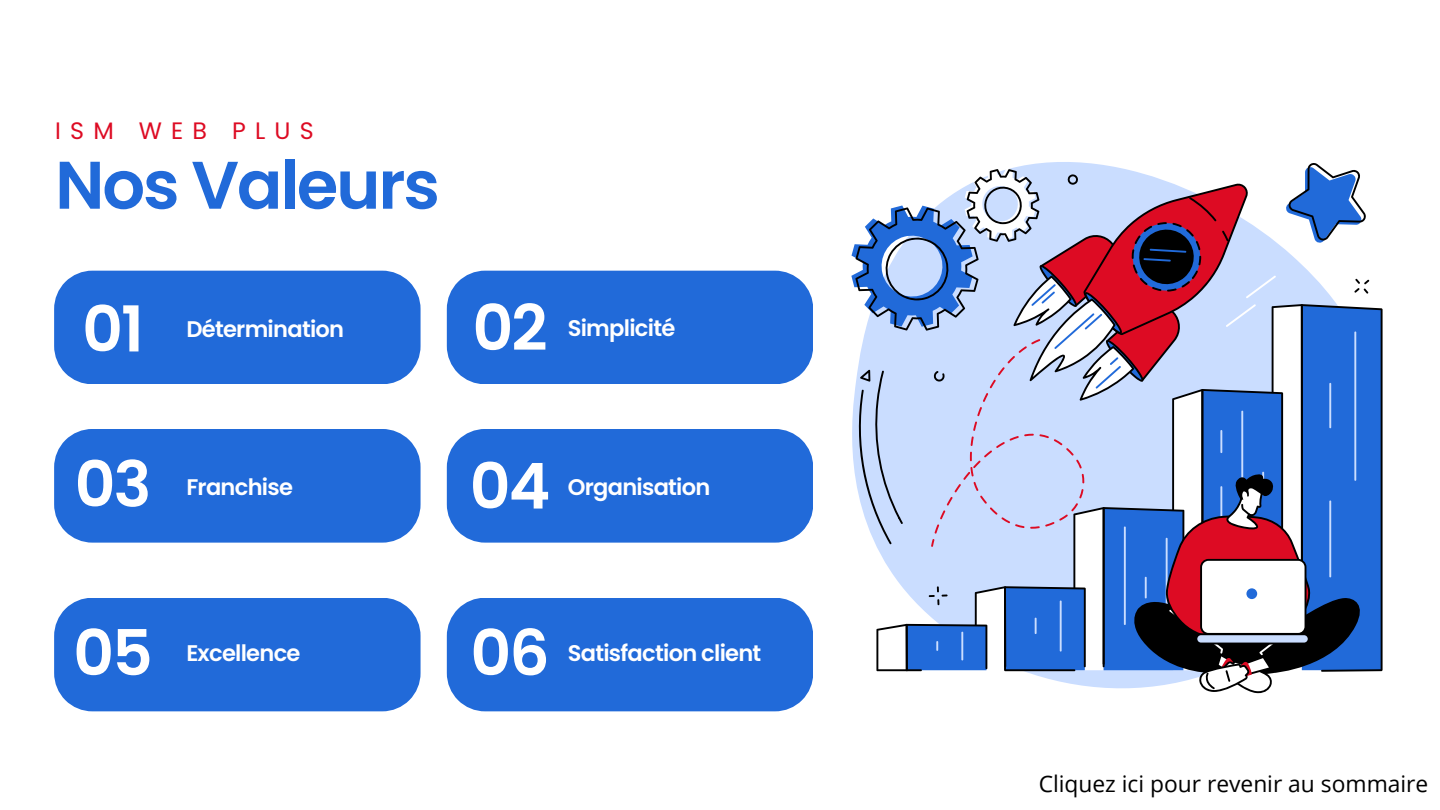
<style>
.page{position:relative;width:1440px;height:810px;background:#fff}
.page>*{position:absolute;margin:0;border:0;box-sizing:border-box;transform-origin:0 0}
.t1{font:600 67.2px "Poppins";letter-spacing:-.03em;color:#216ad9}
.t2{font:600 63.3px "Poppins";letter-spacing:-.03em;color:#fff}
.t3{font:23.8px "Poppins";letter-spacing:.39em;color:#dd0b23}
.t4{font:22.8px "Open Sans";color:#000}
.t5{font:600 22.6px "Poppins";letter-spacing:-.03em;color:#fff}
</style>
<div class="page">
<div style="left:54px;top:271px;width:366px;height:113px;background:#216ad9"></div>
<div style="left:54px;top:429px;width:366px;height:114px;background:#216ad9"></div>
<div style="left:54px;top:598px;width:366px;height:113px;background:#216ad9"></div>
<div style="left:447px;top:271px;width:366px;height:113px;background:#216ad9"></div>
<div style="left:447px;top:429px;width:366px;height:114px;background:#216ad9"></div>
<div style="left:447px;top:598px;width:366px;height:113px;background:#216ad9"></div>
<svg style="left:851px;top:163px;width:532px;height:530px"></svg>
<p class="t3" style="left:55px;top:114px;width:260px">ISM WEB PLUS</p>
<h1 class="t1" style="left:55px;top:138px;width:386px">Nos Valeurs</h1>
<h2 class="t2" style="left:82px;top:285px;width:63px">01</h2>
<p class="t5" style="left:186px;top:314px;width:159px">Détermination</p>
<h2 class="t2" style="left:472px;top:284px;width:77px">02</h2>
<p class="t5" style="left:568px;top:313px;width:109px">Simplicité</p>
<h2 class="t2" style="left:75px;top:440px;width:78px">03</h2>
<p class="t5" style="left:186px;top:471px;width:108px">Franchise</p>
<h2 class="t2" style="left:470px;top:442px;width:82px">04</h2>
<p class="t5" style="left:568px;top:471px;width:144px">Organisation</p>
<h2 class="t2" style="left:73px;top:609px;width:81px">05</h2>
<p class="t5" style="left:186px;top:638px;width:116px">Excellence</p>
<h2 class="t2" style="left:470px;top:609px;width:81px">06</h2>
<p class="t5" style="left:568px;top:638px;width:195px">Satisfaction client</p>
<p class="t4" style="left:1039px;top:768px;width:391px">Cliquez ici pour revenir au sommaire</p>
</div>
